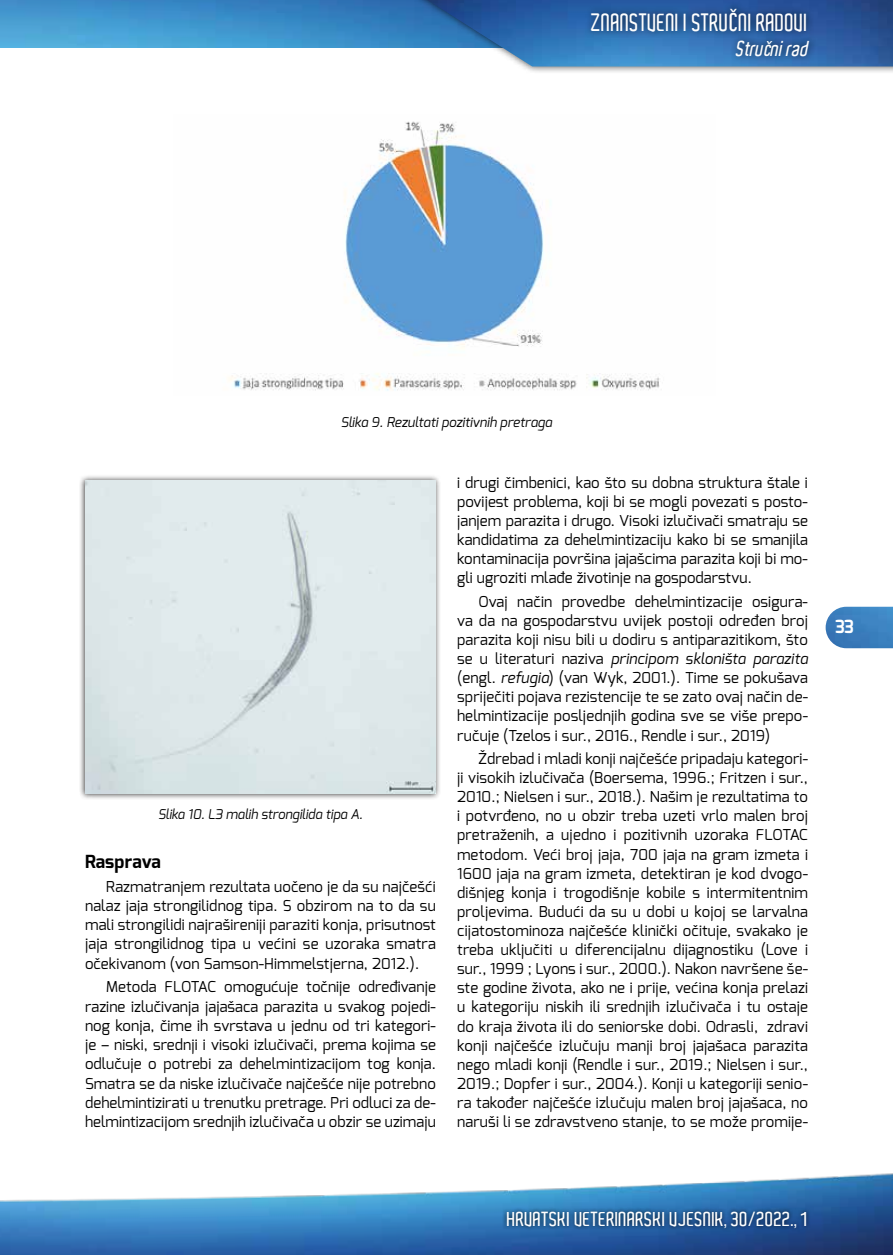
<style>
.page{position:relative;width:893px;height:1255px;background:#fff}
.page>*{position:absolute;margin:0;border:0;box-sizing:border-box;transform-origin:0 0}
.t1{font:600 24px "Aldo";color:#fff;scale:.9 1}
.t2{font:italic 600 21px "Aldo";color:#fff;scale:.9 1}
.t3{font:600 19.5px "Aldo";color:#fff}
.t4{font:700 18.15px "Exo";color:#fff;scale:.9 1}
.t5{font:700 18px "Exo";letter-spacing:.01em;color:#000}
.t6{font:15px/19px "Exo";letter-spacing:.005em;color:#000;text-align:justify}
.t7{font:italic 13.5px "Exo";color:#000}
.s1{font-family:"Libel Suit Rg";font-weight:400;font-size:22.5px}
.s2{font-family:"Libel Suit Rg";font-weight:400;font-size:18.45px}
.s3{font-style:italic}
</style>
<div class="page">
<img style="left:0;top:0;width:388px;height:47px">
<div style="left:388px;top:0;width:505px;height:75px;background:#000;opacity:.75"></div>
<img style="left:395px;top:0;width:498px;height:66px">
<img style="left:0;top:1173px;width:893px;height:81px">
<img style="left:826px;top:606px;width:67px;height:42px">
<div style="left:503px;top:1207px;width:308px;height:25px;background:#000;opacity:.75"></div>
<img style="left:229px;top:121px;width:431px;height:270px">
<div style="left:79px;top:475px;width:363px;height:325px;background:#000;opacity:.75"></div>
<img style="left:85px;top:480px;width:350px;height:313px">
<div style="left:584px;top:1px;width:233px;height:63px;background:#000;opacity:.75"></div>
<h1 class="t1" style="left:591px;top:9px;width:242px">ZNANSTVENI I STRU<span class="s1">Č</span>NI RADOVI</h1>
<h2 class="t2" style="left:735px;top:36px;width:87px">Stru<span class="s2">č</span>nirad</h2>
<p class="t7" style="left:341px;top:413px;width:213px">Slika 9. Rezultati pozitivnih pretraga</p>
<p class="t7" style="left:158px;top:805px;width:206px">Slika 10. L3 malih strongilida tipa A.</p>
<p class="t5" style="left:85px;top:850px;width:77px">Rasprava</p>
<p class="t6" style="left:85px;top:876px;width:352px;text-indent:21px">Razmatranjem rezultata uočeno je da su najčešći nalaz jaja strongilidnog tipa. S obzirom na to da su mali strongilidi najrašireniji paraziti konja, prisutnost jaja strongilidnog tipa u većini se uzoraka smatra očekivanom (von Samson-Himmelstjerna, 2012.).</p>
<p class="t6" style="left:85px;top:977px;width:352px;text-indent:21px">Metoda FLOTAC omogućuje točnije određivanje razine izlučivanja jajašaca parazita u svakog pojedi&shy;nog konja, čime ih svrstava u jednu od tri kategori&shy;je – niski, srednji i visoki izlučivači, prema kojima se odlučuje o potrebi za dehelmintizacijom tog konja.<br>Smatra se da niske izlučivače najčešće nije potrebno dehelmintizirati u trenutku pretrage. Pri odluci za de&shy;helmintizacijom srednjih izlučivača u obzir se uzimaju</p>
<p class="t6" style="left:457px;top:472px;width:352px">i drugi čimbenici, kao što su dobna struktura štale i povijest problema, koji bi se mogli povezati s posto&shy;janjem parazita i drugo. Visoki izlučivači smatraju se kandidatima za dehelmintizaciju kako bi se smanjila kontaminacija površina jajašcima parazita koji bi mo&shy;gli ugroziti mlađe životinje na gospodarstvu.</p>
<p class="t6" style="left:457px;top:591px;width:352px;text-indent:21px">Ovaj način provedbe dehelmintizacije osigura&shy;va da na gospodarstvu uvijek postoji određen broj parazita koji nisu bili u dodiru s antiparazitikom, što se u literaturi naziva <span class="s3">principom skloništa parazita </span>(engl. <span class="s3">refugia</span>) (van Wyk, 2001.). Time se pokušava spriječiti pojava rezistencije te se zato ovaj način de&shy;helmintizacije posljednjih godina sve se više prepo&shy;ručuje (Tzelos i sur., 2016., Rendle i sur., 2019)</p>
<p class="t6" style="left:457px;top:748px;width:352px;text-indent:21px">Ždrebad i mladi konji najčešće pripadaju kategori&shy;ji visokih izlučivača (Boersema, 1996.; Fritzen i sur., 2010.; Nielsen i sur., 2018.). Našim je rezultatima to i potvrđeno, no u obzir treba uzeti vrlo malen broj pretraženih, a ujedno i pozitivnih uzoraka FLOTAC metodom. Veći broj jaja, 700 jaja na gram izmeta i 1600 jaja na gram izmeta, detektiran je kod dvogo&shy;dišnjeg konja i trogodišnje kobile s intermitentnim proljevima. Budući da su u dobi u kojoj se larvalna cijatostominoza najčešće klinički očituje, svakako je treba uključiti u diferencijalnu dijagnostiku (Love i sur., 1999 ; Lyons i sur., 2000.). Nakon navršene še&shy;ste godine života, ako ne i prije, većina konja prelazi u kategoriju niskih ili srednjih izlučivača i tu ostaje do kraja života ili do seniorske dobi. Odrasli, zdravi konji najčešće izlučuju manji broj jajašaca parazita nego mladi konji (Rendle i sur., 2019.; Nielsen i sur., 2019.; Dopfer i sur., 2004.). Konji u kategoriji senio&shy;ra također najčešće izlučuju malen broj jajašaca, no naruši li se zdravstveno stanje, to se može promije-</p>
<p class="t4" style="left:835px;top:614px;width:22px">33</p>
<h3 class="t3" style="left:507px;top:1207px;width:302px">HRVATSKI VETERINARSKI VJESNIK, 30/2022., 1</h3>
</div>
